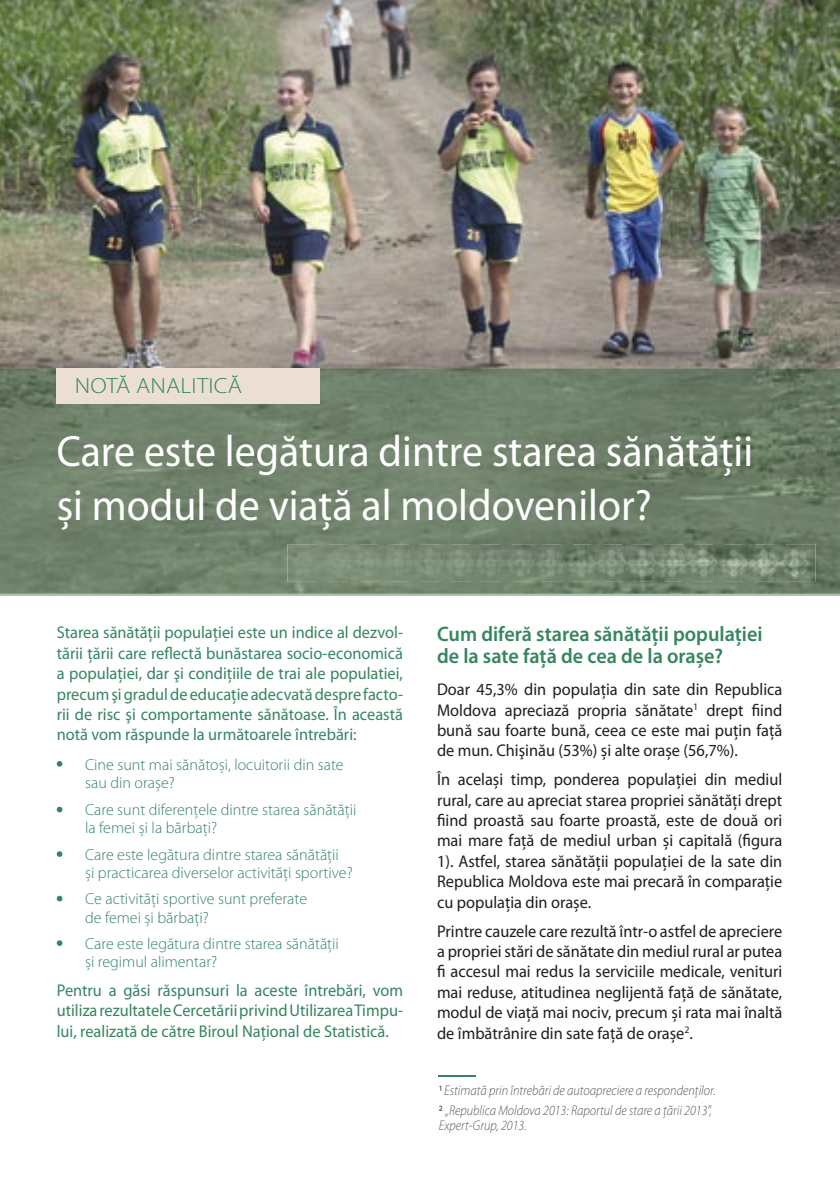
<style>
.page{position:relative;width:840px;height:1191px;background:#fff}
.page>*{position:absolute;margin:0;border:0;box-sizing:border-box;transform-origin:0 0}
.t1{font:44px/54px "Myriad Pro";color:#fff;scale:.95 1}
.t2{font:300 22px "Myriad Pro";letter-spacing:.01em;color:#35855f;scale:1.1 1}
.t3{font:600 21px/22px "Myriad Pro";color:#35855f;scale:.96 1}
.t4{font:17px/20.4px "Myriad Pro";color:#1f1d21;text-align:justify;scale:.96 1}
.t5{font:17px/20.4px "Myriad Pro";color:#35855f;text-align:justify;scale:.96 1}
.t6{font:300 16px/18px "Myriad Pro";color:#35855f}
.t7{font:italic 300 14px/20px "Myriad Pro";color:#58585a;scale:.9 1}
</style>
<div class="page">
<img style="left:0;top:0;width:839px;height:594px">
<hr style="left:0;top:594px;width:839px;height:1px;background:#a9c5b1">
<img style="left:784px;top:544px;width:31px;height:38px">
<img style="left:754px;top:544px;width:19px;height:38px">
<img style="left:773px;top:544px;width:11px;height:38px">
<img style="left:723px;top:544px;width:20px;height:38px">
<img style="left:743px;top:544px;width:11px;height:38px">
<img style="left:693px;top:544px;width:20px;height:38px">
<img style="left:713px;top:544px;width:10px;height:38px">
<img style="left:663px;top:544px;width:19px;height:38px">
<img style="left:682px;top:544px;width:11px;height:38px">
<img style="left:632px;top:544px;width:20px;height:38px">
<img style="left:652px;top:544px;width:11px;height:38px">
<img style="left:602px;top:544px;width:19px;height:38px">
<img style="left:621px;top:544px;width:11px;height:38px">
<img style="left:571px;top:544px;width:20px;height:38px">
<img style="left:591px;top:544px;width:11px;height:38px">
<img style="left:541px;top:544px;width:20px;height:38px">
<img style="left:561px;top:544px;width:10px;height:38px">
<img style="left:511px;top:544px;width:19px;height:38px">
<img style="left:530px;top:544px;width:11px;height:38px">
<img style="left:480px;top:544px;width:20px;height:38px">
<img style="left:500px;top:544px;width:11px;height:38px">
<img style="left:450px;top:544px;width:20px;height:38px">
<img style="left:470px;top:544px;width:10px;height:38px">
<img style="left:419px;top:544px;width:20px;height:38px">
<img style="left:439px;top:544px;width:11px;height:38px">
<img style="left:389px;top:544px;width:20px;height:38px">
<img style="left:409px;top:544px;width:10px;height:38px">
<img style="left:359px;top:544px;width:19px;height:38px">
<img style="left:378px;top:544px;width:11px;height:38px">
<img style="left:328px;top:544px;width:20px;height:38px">
<img style="left:348px;top:544px;width:11px;height:38px">
<img style="left:287px;top:544px;width:31px;height:38px">
<img style="left:318px;top:544px;width:10px;height:38px">
<svg style="left:57px;top:761px;width:5px;height:5px"></svg>
<svg style="left:57px;top:806px;width:5px;height:6px"></svg>
<svg style="left:57px;top:851px;width:5px;height:6px"></svg>
<svg style="left:57px;top:895px;width:5px;height:6px"></svg>
<svg style="left:57px;top:940px;width:5px;height:6px"></svg>
<hr style="left:437px;top:1075px;width:38px;height:1px;background:#35855f">
<div style="left:57px;top:369px;width:263px;height:35px;background:#ebdfd3"></div>
<p class="t2" style="left:75px;top:374px;width:153px">NOTĂ ANALITICĂ</p>
<h1 class="t1" style="left:57px;top:425px;width:734px">Care este legătura dintre starea sănătăţii și modul de viaţă al moldovenilor?</h1>
<p class="t5" style="left:57px;top:623px;width:362px">Starea sănătăţii populaţiei este un indice al dezvol&shy;tării ţării care reflectă bunăstarea socio-economică a populaţiei, dar şi condiţiile de trai ale populatiei, precum şi gradul de educaţie adecvată despre facto&shy;rii de risc şi comportamente sănătoase. În această notă vom răspunde la următoarele între bări:</p>
<p class="t6" style="left:85px;top:755px;width:260px">Cine sunt mai sănătoși, locuitorii din sate sau din orașe?</p>
<p class="t6" style="left:85px;top:801px;width:273px">Care sunt diferenţele dintre starea sănătăţii la femei și la bărbaţi?</p>
<p class="t6" style="left:85px;top:846px;width:269px">Care este legătura dintre starea sănătăţii<br>și practicarea diverselor activităţi sportive?</p>
<p class="t6" style="left:85px;top:890px;width:223px">Ce activităţi sportive sunt preferate de femei și bărbaţi?</p>
<p class="t6" style="left:85px;top:935px;width:255px">Care este legătura dintre starea sănătăţii și regimul alimentar?</p>
<p class="t5" style="left:57px;top:980px;width:362px">Pentru a găsi răspunsuri la aceste întrebări, vom utiliza rezultatele Cercetării privind Utilizarea Timpu&shy;lui, reali zată de către Biroul Naţional de Statistică.</p>
<p class="t3" style="left:437px;top:623px;width:340px">Cum diferă starea sănătăţii populaţiei de la sate faţă de cea de la orașe?</p>
<p class="t4" style="left:437px;top:679px;width:361px">Doar 45,3% din populaţia din sate din Republica Moldova apreciază propria sănătate<sup>1</sup> drept fiind bună sau foarte bună, ceea ce este mai puţin faţă de mun. Chişinău (53%) și alte orașe (56,7%).</p>
<p class="t4" style="left:437px;top:769px;width:361px">În același timp, ponderea populaţiei din mediul rural, care au apreciat starea propriei sănătăţi drept fiind proastă sau foarte proastă, este de două ori mai mare faţă de mediul urban și capitală (figura 1). Astfel, starea sănătăţii populaţiei de la sate din Republica Moldova este mai precară în comparaţie cu populaţia din orașe.</p>
<p class="t4" style="left:437px;top:921px;width:361px">Printre cauzele care rezultă într-o astfel de apreciere a propriei stări de sănătate din mediul rural ar putea fi accesul mai redus la serviciile medicale, venituri mai reduse, atitudinea neglijentă faţă de sănătate, modul de viaţă mai nociv, precum și rata mai înaltă de îmbătrânire din sate faţă de orașe<sup>2</sup>.</p>
<p class="t7" style="left:438px;top:1081px;width:309px"><sup>1</sup> Estimată prin întrebări de autoapreciere a respondenţilor.<br><sup>2</sup> „Republica Moldova 2013: Raportul de stare a ţării 2013”,</p>
<p class="t7" style="left:438px;top:1115px;width:99px">Expert-Grup, 2013.</p>
</div>
